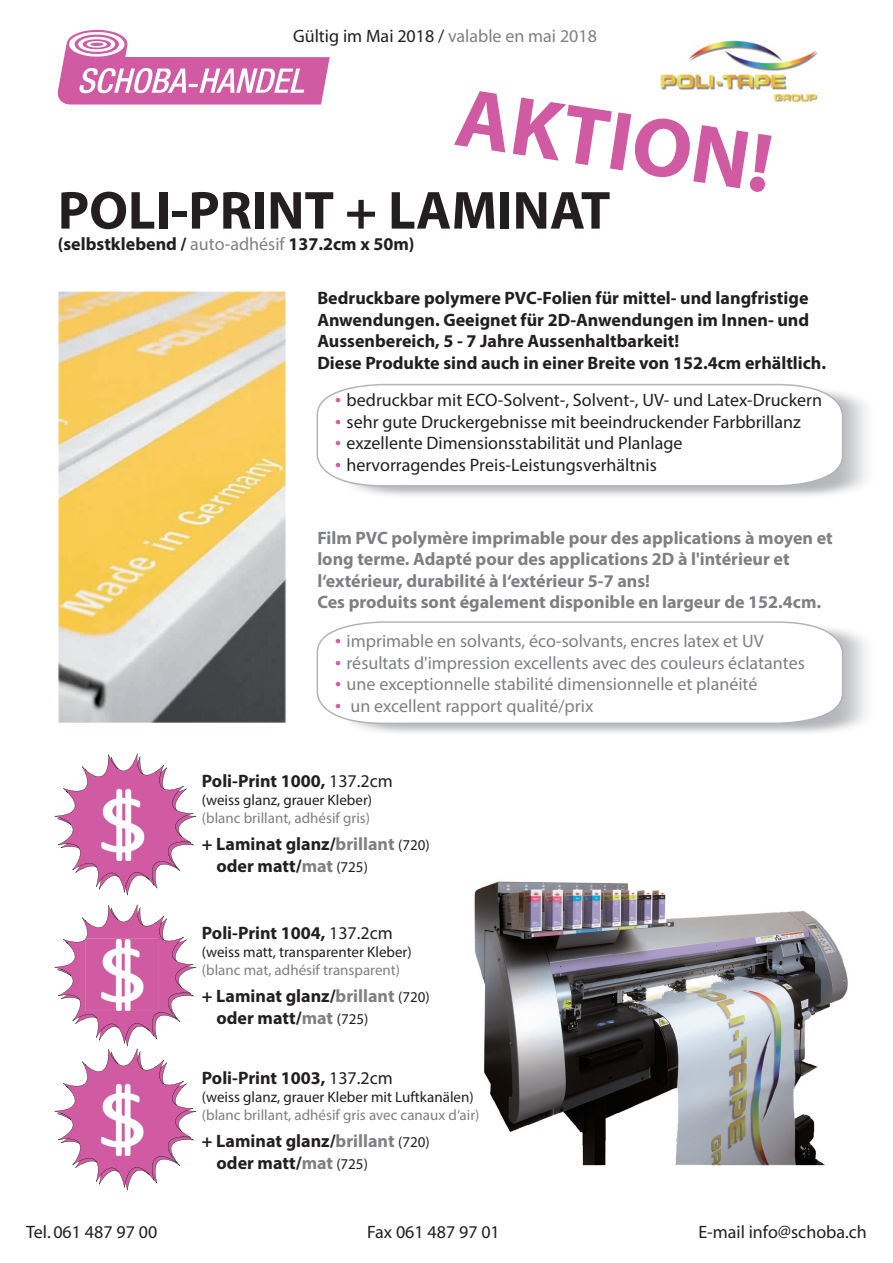
<style>
.page{position:relative;width:893px;height:1263px;background:#fff}
.page>*{position:absolute;margin:0;border:0;box-sizing:border-box;transform-origin:0 0}
.t1{font:700 54px "Myriad Pro";color:#231f20}
.t2{font:700 18px/21.6px "Myriad Pro";color:#231f20}
.t3{font:700 18px/21.6px "Myriad Pro";color:#7e8083}
.t4{font:18px "Myriad Pro";color:#231f20}
.t5{font:18px "Myriad Pro";color:#7e8083}
.t6{font:18px "Myriad";color:#231f20}
.t7{font:15px "Myriad Pro";color:#7e8083}
.t8{font:15px "Myriad Pro";color:#231f20}
.s1{color:#7e8083}
.s2{font-weight:400;color:#7e8083}
.s3{font-family:"Ebrima";color:#d75aa1}
.s4{font-weight:400}
.s5{font-weight:400;font-size:15px}
</style>
<div class="page">
<svg style="left:316px;top:384px;width:527px;height:103px"></svg>
<svg style="left:316px;top:621px;width:527px;height:103px"></svg>
<svg style="left:58px;top:30px;width:272px;height:75px"></svg>
<img style="left:474px;top:881px;width:374px;height:284px">
<svg style="left:55px;top:754px;width:141px;height:141px"></svg>
<img style="left:660px;top:40px;width:158px;height:63px">
<svg style="left:454px;top:91px;width:51px;height:61px"></svg>
<svg style="left:512px;top:98px;width:259px;height:94px"></svg>
<img style="left:58px;top:291px;width:228px;height:431px">
<img style="left:86px;top:789px;width:72px;height:72px">
<svg style="left:55px;top:905px;width:141px;height:285px"></svg>
<img style="left:86px;top:1084px;width:72px;height:72px">
<p class="t6" style="left:293px;top:29px;width:305px">Gültig im Mai 2018 / <span class="s1">valable en mai 2018</span></p>
<h1 class="t1" style="left:58px;top:190px;width:554px">POLI-PRINT + LAMINAT</h1>
<p class="t2" style="left:58px;top:235px;width:358px">(selbstklebend / <span class="s2">auto-adhésif</span> 137.2cm x 50m)</p>
<p class="t2" style="left:317px;top:289px;width:510px">Bedruckbare polymere PVC-Folien für mittel- und langfristige Anwendungen. Geeignet für 2D-Anwendungen im Innen- und Aussenbereich, 5 - 7 Jahre Aussenhaltbarkeit!<br>Diese Produkte sind auch in einer Breite von 152.4cm erhältlich.</p>
<p class="t4" style="left:334px;top:393px;width:489px"><span class="s3">•</span> bedruckbar mit ECO-Solvent-, Solvent-, UV- und Latex-Druckern</p>
<p class="t4" style="left:334px;top:415px;width:468px"><span class="s3">•</span> sehr gute Druckergebnisse mit beeindruckender Farbbrillanz</p>
<p class="t4" style="left:334px;top:436px;width:350px"><span class="s3">•</span> exzellente Dimensionsstabilität und Planlage</p>
<p class="t4" style="left:334px;top:458px;width:324px"><span class="s3">•</span> hervorragendes Preis-Leistungsverhältnis</p>
<p class="t3" style="left:317px;top:528px;width:517px">Film PVC polymère imprimable pour des applications à moyen et long terme. Adapté pour des applications 2D à l'intérieur et l‘extérieur, durabilité à l‘extérieur 5-7 ans!<br>Ces produits sont également disponible en largeur de 152.4cm.</p>
<p class="t5" style="left:334px;top:634px;width:431px"><span class="s3">•</span> imprimable en solvants, éco-solvants, encres latex et UV</p>
<p class="t5" style="left:334px;top:656px;width:472px"><span class="s3">•</span> résultats d'impression excellents avec des couleurs éclatantes</p>
<p class="t5" style="left:334px;top:677px;width:424px"><span class="s3">•</span> une exceptionnelle stabilité dimensionnelle et planéité</p>
<p class="t5" style="left:334px;top:699px;width:260px"><span class="s3">•</span> un excellent rapport qualité/prix</p>
<p class="t2" style="left:202px;top:772px;width:192px">Poli-Print 1000, <span class="s4">137.2cm</span></p>
<p class="t8" style="left:202px;top:794px;width:172px">(weiss glanz, grauer Kleber)</p>
<p class="t7" style="left:202px;top:812px;width:170px">(blanc brillant, adhésif gris)</p>
<p class="t2" style="left:216px;top:835px;width:215px;text-indent:-15px">+ Laminat glanz/<span class="s1">brillant</span> <span class="s5">(720) </span>oder matt/<span class="s1">mat</span> <span class="s5">(725)</span></p>
<p class="t2" style="left:202px;top:924px;width:192px">Poli-Print 1004, <span class="s4">137.2cm</span></p>
<p class="t8" style="left:202px;top:947px;width:211px">(weiss matt, transparenter Kleber)</p>
<p class="t7" style="left:202px;top:965px;width:200px">(blanc mat, adhésif transparent)</p>
<p class="t2" style="left:216px;top:987px;width:215px;text-indent:-15px">+ Laminat glanz/<span class="s1">brillant</span> <span class="s5">(720) </span>oder matt/<span class="s1">mat</span> <span class="s5">(725)</span></p>
<p class="t2" style="left:202px;top:1069px;width:192px">Poli-Print 1003, <span class="s4">137.2cm</span></p>
<p class="t8" style="left:202px;top:1091px;width:273px">(weiss glanz, grauer Kleber mit Luftkanälen)</p>
<p class="t7" style="left:202px;top:1109px;width:279px">(blanc brillant, adhésif gris avec canaux d‘air)</p>
<p class="t2" style="left:216px;top:1132px;width:215px;text-indent:-15px">+ Laminat glanz/<span class="s1">brillant</span> <span class="s5">(720) </span>oder matt/<span class="s1">mat</span> <span class="s5">(725)</span></p>
<p class="t6" style="left:26px;top:1225px;width:133px">Tel. 061 487 97 00</p>
<p class="t6" style="left:367px;top:1225px;width:134px">Fax 061 487 97 01</p>
<p class="t6" style="left:698px;top:1225px;width:170px">E-mail info@schoba.ch</p>
</div>
